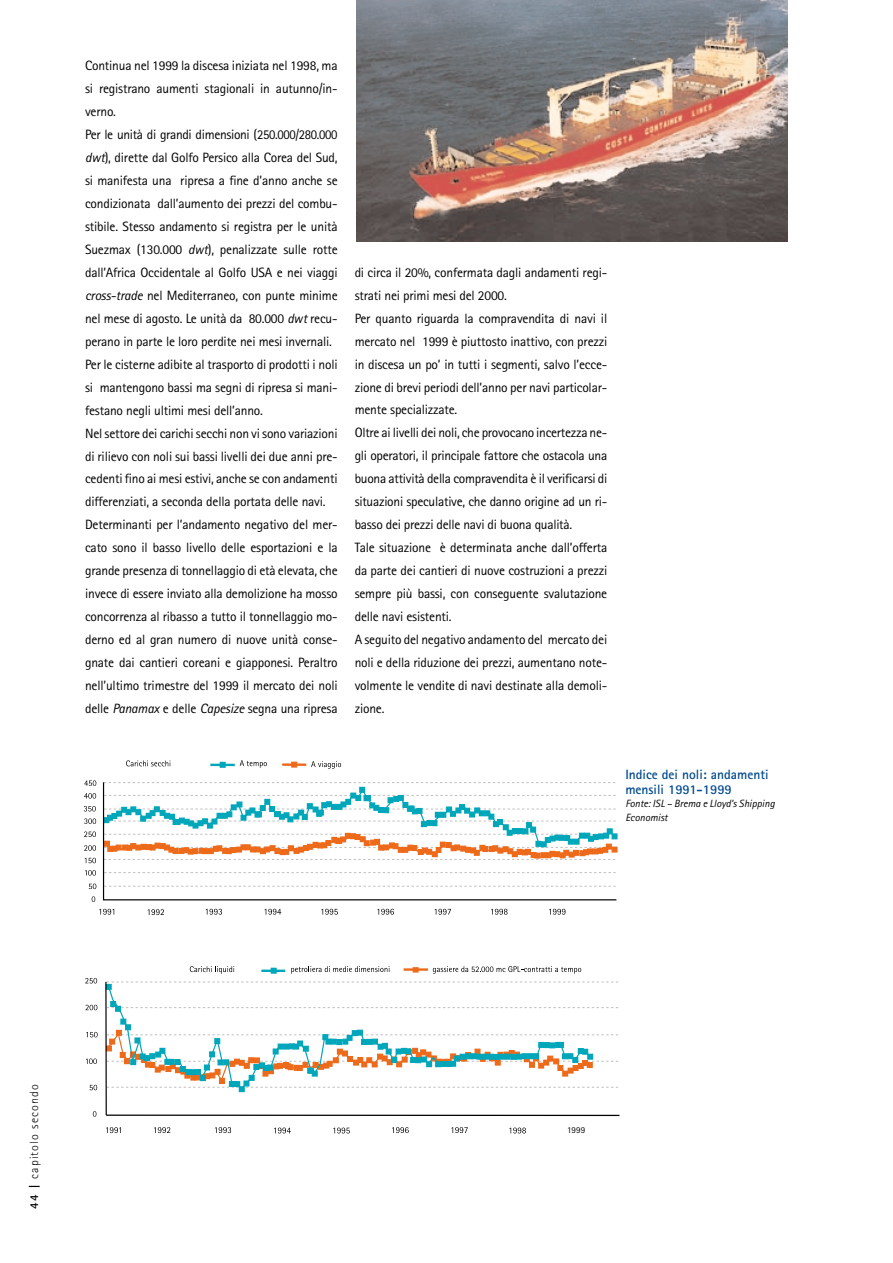
<style>
.page{position:relative;width:893px;height:1263px;background:#fff}
.page>*{position:absolute;margin:0;border:0;box-sizing:border-box;transform-origin:0 0}
.t1{font:13.5px/23px "Rotis Sans Serif";letter-spacing:-.015em;color:#000}
.t2{font:700 13.5px/15px "Rotis Sans Serif";color:#004a8f}
.t3{font:300 12px "Rotis Sans Serif";letter-spacing:.095em;color:#000}
.t4{font:italic 10.5px/13.5px "Rotis Sans Serif";color:#000}
.t5{font:9px "Rotis Sans Serif";color:#000}
.s1{font-style:italic}
.s2{font-weight:700}
</style>
<div class="page">
<svg style="left:83px;top:760px;width:535px;height:156px"></svg>
<svg style="left:85px;top:966px;width:535px;height:168px"></svg>
<svg style="left:107px;top:982px;width:511px;height:8px"></svg>
<svg style="left:107px;top:983px;width:484px;height:36px"></svg>
<svg style="left:107px;top:1001px;width:511px;height:11px"></svg>
<svg style="left:107px;top:1019px;width:511px;height:73px"></svg>
<hr style="left:106px;top:1115px;width:513px;height:1px;background:#000">
<hr style="left:105px;top:982px;width:2px;height:133px;background:#000">
<svg style="left:85px;top:978px;width:12px;height:6px"></svg>
<svg style="left:85px;top:1005px;width:12px;height:5px"></svg>
<svg style="left:86px;top:1032px;width:12px;height:5px"></svg>
<svg style="left:86px;top:1059px;width:11px;height:5px"></svg>
<svg style="left:90px;top:1085px;width:7px;height:5px"></svg>
<svg style="left:93px;top:1111px;width:3px;height:6px"></svg>
<svg style="left:106px;top:1127px;width:15px;height:6px"></svg>
<svg style="left:154px;top:1127px;width:16px;height:6px"></svg>
<svg style="left:215px;top:1127px;width:16px;height:6px"></svg>
<svg style="left:274px;top:1128px;width:17px;height:5px"></svg>
<svg style="left:333px;top:1128px;width:17px;height:5px"></svg>
<svg style="left:392px;top:1127px;width:17px;height:6px"></svg>
<svg style="left:451px;top:1127px;width:16px;height:6px"></svg>
<svg style="left:509px;top:1128px;width:17px;height:5px"></svg>
<svg style="left:271px;top:968px;width:6px;height:6px"></svg>
<svg style="left:412px;top:967px;width:6px;height:6px"></svg>
<hr style="left:403px;top:968px;width:25px;height:3px;background:#ee6a1b">
<hr style="left:261px;top:970px;width:24px;height:2px;background:#00a6b9">
<svg style="left:291px;top:966px;width:99px;height:8px"></svg>
<svg style="left:433px;top:966px;width:148px;height:8px"></svg>
<svg style="left:190px;top:966px;width:44px;height:8px"></svg>
<img style="left:356px;top:0;width:431px;height:242px">
<p class="t1" style="left:85px;top:56px;width:254px">Continua nel 1999 la discesa iniziata nel 1998, ma si registrano aumenti stagionali in autunno/in&shy;verno.<br>Per le unità di grandi dimensioni (250.000/280.000 <span class="s1">dwt</span>), dirette dal Golfo Persico alla Corea del Sud, si manifesta una ripresa a fine d’anno anche se condizionata dall’aumento dei prezzi del combu&shy;stibile. Stesso andamento si registra per le unità Suezmax (130.000 <span class="s1">dwt</span>), penalizzate sulle rotte dall’Africa Occidentale al Golfo USA e nei viaggi <span class="s1">cross-trade</span> nel Mediterraneo, con punte minime nel mese di agosto. Le unità da 80.000 <span class="s1">dwt</span> recu&shy;perano in parte le loro perdite nei mesi invernali.<br>Per le cisterne adibite al trasporto di prodotti i noli si mantengono bassi ma segni di ripresa si mani&shy;festano negli ultimi mesi dell’anno.<br>Nel settore dei carichi secchi non vi sono variazioni di rilievo con noli sui bassi livelli dei due anni pre&shy;cedenti fino ai mesi estivi, anche se con andamenti differenziati, a seconda della portata delle navi.<br>Determinanti per l’andamento negativo del mer&shy;cato sono il basso livello delle esportazioni e la grande presenza di tonnellaggio di età elevata, che invece di essere inviato alla demolizione ha mosso concorrenza al ribasso a tutto il tonnellaggio mo&shy;derno ed al gran numero di nuove unità conse&shy;gnate dai cantieri coreani e giapponesi. Peraltro nell’ultimo trimestre del 1999 il mercato dei noli delle <span class="s1">Panamax</span> e delle <span class="s1">Capesize</span> segna una ripresa</p>
<p class="t1" style="left:355px;top:262px;width:254px">di circa il 20%, confermata dagli andamenti regi&shy;strati nei primi mesi del 2000.<br>Per quanto riguarda la compravendita di navi il mercato nel 1999 è piuttosto inattivo, con prezzi in discesa un po’ in tutti i segmenti, salvo l’ecce&shy;zione di brevi periodi dell’anno per navi particolar&shy;mente specializzate.<br>Oltre ai livelli dei noli, che provocano incertezza ne&shy;gli operatori, il principale fattore che ostacola una buona attività della compravendita è il verificarsi di situazioni speculative, che danno origine ad un ri&shy;basso dei prezzi delle navi di buona qualità.<br>Tale situazione è determinata anche dall’offerta da parte dei cantieri di nuove costruzioni a prezzi sempre più bassi, con conseguente svalutazione delle navi esistenti.<br>A seguito del negativo andamento del mercato dei noli e della riduzione dei prezzi, aumentano note&shy;volmente le vendite di navi destinate alla demoli&shy;zione.</p>
<p class="t2" style="left:625px;top:768px;width:145px">Indice dei noli: andamenti mensili 1991-1999</p>
<p class="t4" style="left:625px;top:798px;width:151px">Fonte: ISL – Brema e Lloyd’s Shipping<br>Economist</p>
<p class="t3" style="left:30px;top:1209px;width:127px;rotate:-90deg"><span class="s2">44 |</span> capitolo secondo</p>
<p class="t5" style="left:567px;top:1127px;width:19px">1999</p>
</div>
